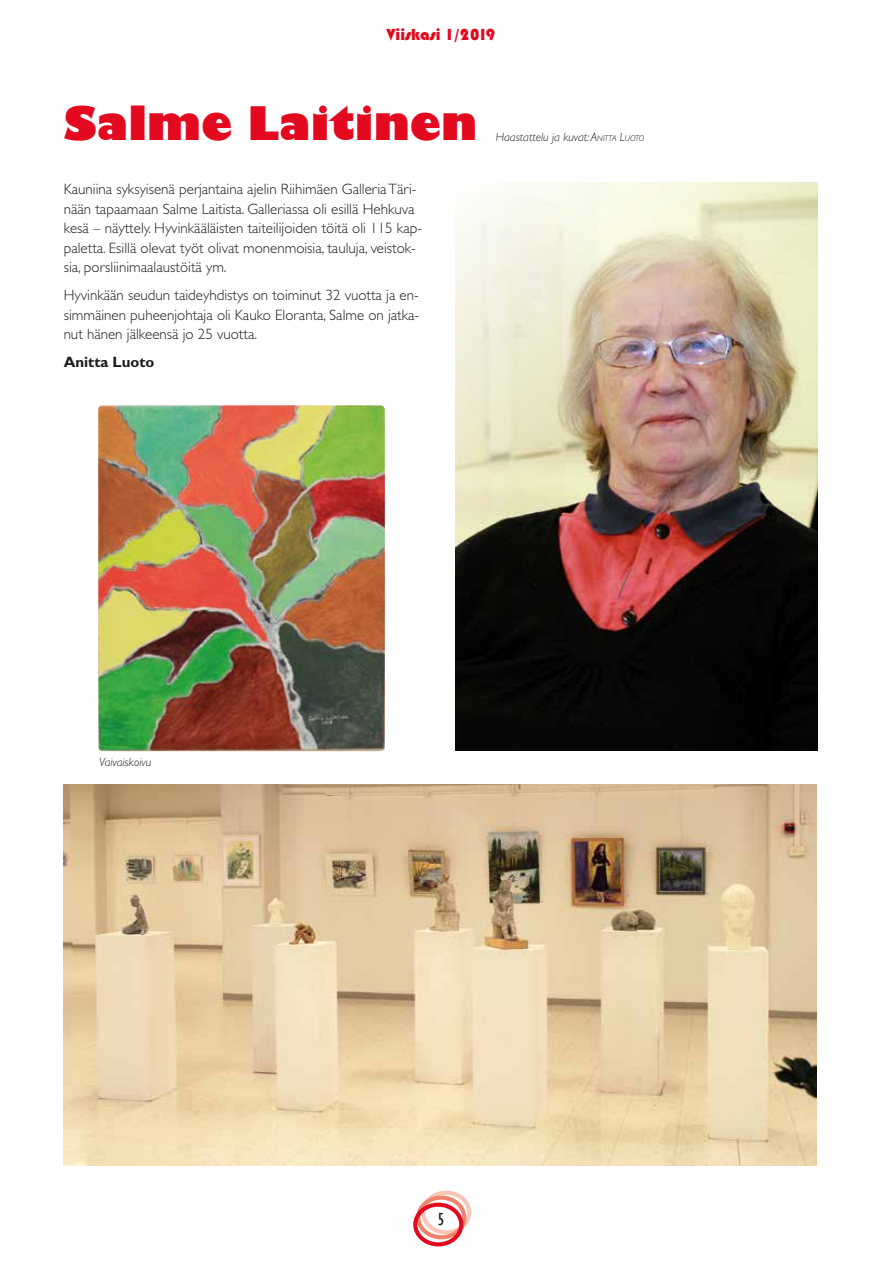
<style>
.page{position:relative;width:893px;height:1263px;background:#fff}
.page>*{position:absolute;margin:0;border:0;box-sizing:border-box;transform-origin:0 0}
.t1{font:800 45px "Gill Sans";color:#e30a20}
.t2{font:condensed 18px "Gill Sans";color:#1d1d1b}
.t3{font:16.5px "Bauhaus 93";color:#e30a20}
.t4{font:300 15px/19.5px "Gill Sans";color:#1d1d1b}
.t5{font:700 15px "Gill Sans";color:#1d1d1b}
.t6{font:italic 300 12px "Gill Sans";color:#1d1d1b}
.s1{font-style:inherit}
.s2{font-size:8.4px}
</style>
<div class="page">
<div style="left:421px;top:1190px;width:50px;height:44px;border:4px solid #f9c5b4;border-radius:50%"></div>
<div style="left:416px;top:1195px;width:50px;height:44px;border:4px solid #f0836b;border-radius:50%"></div>
<div style="left:413px;top:1202px;width:50px;height:44px;border:4px solid #e30a20;border-radius:50%"></div>
<img style="left:455px;top:183px;width:362px;height:567px">
<img style="left:98px;top:405px;width:287px;height:346px">
<img style="left:64px;top:785px;width:752px;height:380px">
<p class="t3" style="left:387px;top:25px;width:110px">Viiskasi 1/2019</p>
<h1 class="t1" style="left:64px;top:96px;width:415px">Salme Laitinen</h1>
<p class="t4" style="left:64px;top:179px;width:360px">Kauniina syksyisenä perjantaina ajelin Riihimäen Galleria Täri&shy;nään tapaamaan Salme Laitista. Galleriassa oli esillä Hehkuva kesä – näyttely. Hyvinkääläisten taiteilijoiden töitä oli 115 kap&shy;paletta. Esillä olevat työt olivat monenmoisia, tauluja, veistok&shy;sia, porsliinimaalaustöitä ym.</p>
<p class="t4" style="left:64px;top:285px;width:357px;text-align:justify">Hyvinkään seudun taideyhdistys on toiminut 32 vuotta ja en&shy;simmäinen puheenjohtaja oli Kauko Eloranta, Salme on jatka&shy;nut hänen jälkeensä jo 25 vuotta.</p>
<p class="t5" style="left:64px;top:353px;width:92px">Anitta Luoto</p>
<p class="t6" style="left:496px;top:130px;width:150px">Haastattelu ja kuvat: <span class="s1">A</span><span class="s2">NITTA</span> <span class="s1">L</span><span class="s2">UOTO</span></p>
<p class="t6" style="left:99px;top:755px;width:54px">Vaivaiskoivu</p>
<p class="t2" style="left:438px;top:1208px;width:8px">5</p>
</div>
